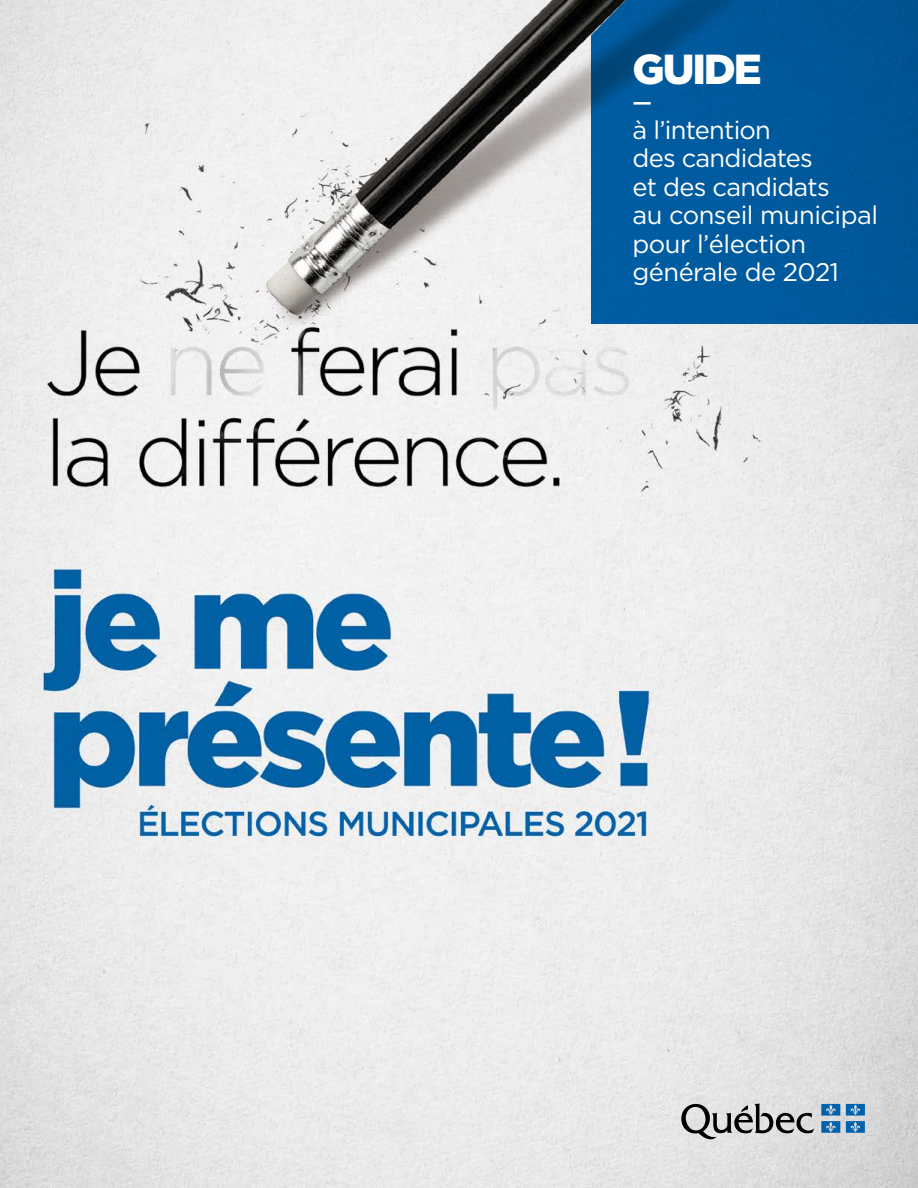
<style>
.page{position:relative;width:918px;height:1188px;background:#fff}
.page>*{position:absolute;margin:0;border:0;box-sizing:border-box;transform-origin:0 0}
.t1{font:900 42px "Gotham";letter-spacing:-.05em;color:#fff}
.t2{font:25.5px/28.5px "Gotham";letter-spacing:-.025em;color:#fff}
.t3{font:500 21.9px "Gotham";color:#fff}
</style>
<div class="page">
<img style="left:0;top:0;width:918px;height:1188px">
<svg style="left:681px;top:1103px;width:133px;height:37px;background:#a7a7a7"></svg>
<svg style="left:821px;top:1104px;width:19px;height:29px"></svg>
<svg style="left:846px;top:1104px;width:19px;height:29px"></svg>
<svg style="left:591px;top:0;width:327px;height:324px;background:#005799"></svg>
<h1 class="t1" style="left:633px;top:45px;width:131px">GUIDE</h1>
<p class="t3" style="left:633px;top:88px;width:21px">—</p>
<p class="t2" style="left:633px;top:115px;width:247px">à l’intention<br>des candidates<br>et des candidats<br>au conseil municipal pour l’élection générale de 2021</p>
</div>
